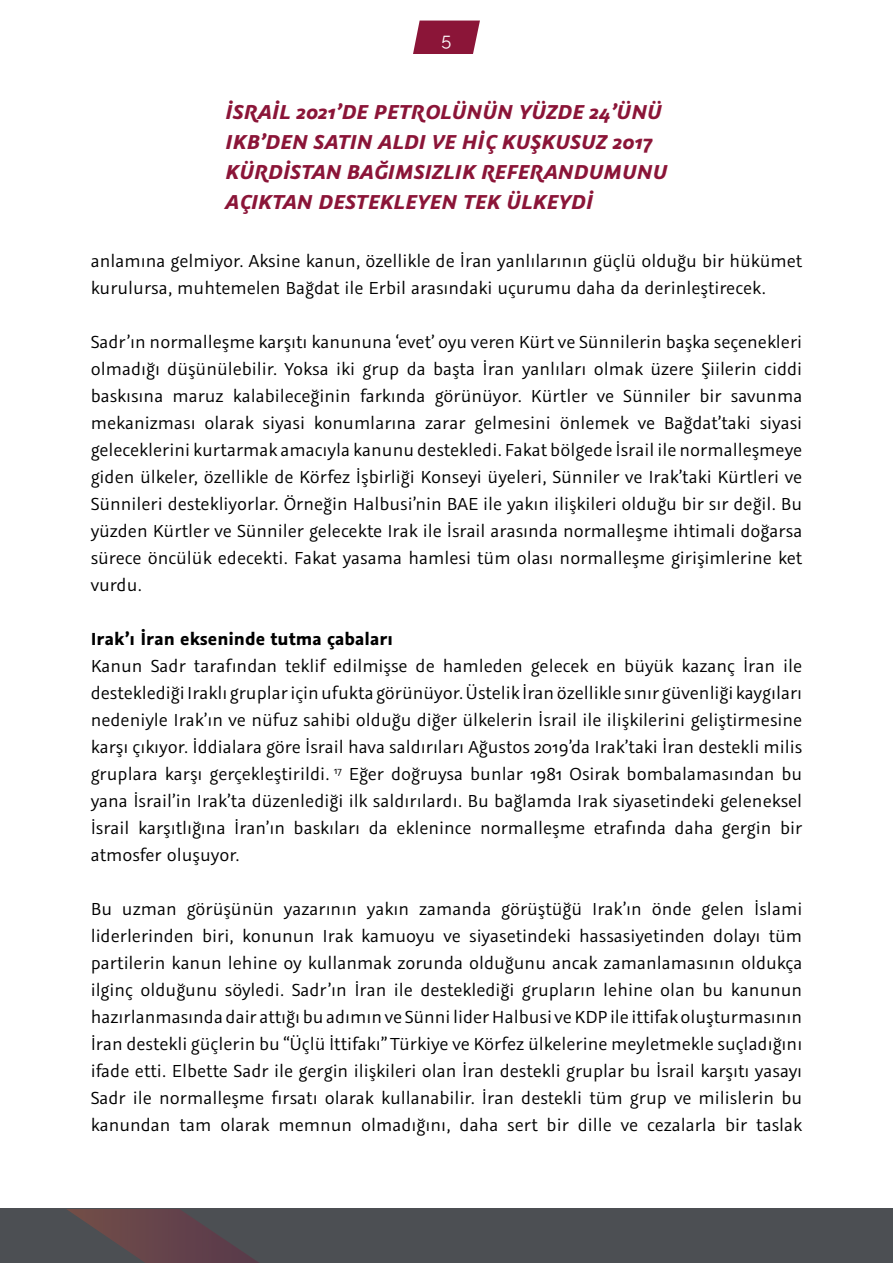
<style>
.page{position:relative;width:893px;height:1263px;background:#fff}
.page>*{position:absolute;margin:0;border:0;box-sizing:border-box;transform-origin:0 0}
.t1{font:italic 700 22.5px/30px "Graublau Sans";letter-spacing:.01em;color:#8b1538}
.t2{font:19.5px/27px "Graublau Sans";color:#000;text-align:justify}
.t3{font:700 19.5px "Graublau Sans";color:#000}
.t4{font:18px "Raleway";color:#fff}
</style>
<div class="page">
<div style="left:0;top:1209px;width:893px;height:54px;background:#4c4f53"></div>
<svg style="left:67px;top:1209px;width:192px;height:54px"></svg>
<svg style="left:413px;top:21px;width:67px;height:33px;background:#962c4c"></svg>
<p class="t4" style="left:442px;top:29px;width:11px">5</p>
<p class="t1" style="left:226px;top:97px;width:443px">İSRAIL 2021’DE PETROLÜNÜN YÜZDE 24’ÜNÜ IKB’DEN SATIN ALDI VE HIÇ KUŞKUSUZ 2017<br>KÜRDISTAN BAĞIMSIZLIK REFERANDUMUNU AÇIKTAN DESTEKLEYEN TEK ÜLKEYDI</p>
<p class="t2" style="left:91px;top:247px;width:713px">anlamına gelmiyor. Aksine kanun, özellikle de İran yanlılarının güçlü olduğu bir hükümet kurulursa, muhtemelen Bağdat ile Erbil arasındaki uçurumu daha da derinleştirecek.</p>
<p class="t2" style="left:91px;top:328px;width:713px">Sadr’ın normalleşme karşıtı kanununa ‘evet’ oyu veren Kürt ve Sünnilerin başka seçenekleri olmadığı düşünülebilir. Yoksa iki grup da başta İran yanlıları olmak üzere Şiilerin ciddi baskısına maruz kalabileceğinin farkında görünüyor. Kürtler ve Sünniler bir savunma mekanizması olarak siyasi konumlarına zarar gelmesini önlemek ve Bağdat’taki siyasi geleceklerini kurtarmak amacıyla kanunu destekledi. Fakat bölgede İsrail ile normalleşmeye giden ülkeler, özellikle de Körfez İşbirliği Konseyi üyeleri, Sünniler ve Irak’taki Kürtleri ve Sünnileri destekliyorlar. Örneğin Halbusi’nin BAE ile yakın ilişkileri olduğu bir sır değil. Bu yüzden Kürtler ve Sünniler gelecekte Irak ile İsrail arasında normalleşme ihtimali doğarsa sürece öncülük edecekti. Fakat yasama hamlesi tüm olası normalleşme girişimlerine ket vurdu.</p>
<p class="t3" style="left:91px;top:626px;width:304px">Irak’ı İran ekseninde tutma çabaları</p>
<p class="t2" style="left:91px;top:652px;width:713px">Kanun Sadr tarafından teklif edilmişse de hamleden gelecek en büyük kazanç İran ile desteklediği Iraklı gruplar için ufukta görünüyor. Üstelik İran özellikle sınır güvenliği kaygıları nedeniyle Irak’ın ve nüfuz sahibi olduğu diğer ülkelerin İsrail ile ilişkilerini geliştirmesine karşı çıkıyor. İddialara göre İsrail hava saldırıları Ağustos 2019’da Irak’taki İran destekli milis gruplara karşı gerçekleştirildi. <sup>17</sup> Eğer doğruysa bunlar 1981 Osirak bombalamasından bu yana İsrail’in Irak’ta düzenlediği ilk saldırılardı. Bu bağlamda Irak siyasetindeki geleneksel İsrail karşıtlığına İran’ın baskıları da eklenince normalleşme etrafında daha gergin bir atmosfer oluşuyor.</p>
<p class="t2" style="left:91px;top:895px;width:713px">Bu uzman görüşünün yazarının yakın zamanda görüştüğü Irak’ın önde gelen İslami liderlerinden biri, konunun Irak kamuoyu ve siyasetindeki hassasiyetinden dolayı tüm partilerin kanun lehine oy kullanmak zorunda olduğunu ancak zamanlamasının oldukça ilginç olduğunu söyledi. Sadr’ın İran ile desteklediği grupların lehine olan bu kanunun hazırlanmasında dair attığı bu adımın ve Sünni lider Halbusi ve KDP ile ittifak oluşturmasının İran destekli güçlerin bu “Üçlü İttifakı” Türkiye ve Körfez ülkelerine meyletmekle suçladığını ifade etti. Elbette Sadr ile gergin ilişkileri olan İran destekli gruplar bu İsrail karşıtı yasayı Sadr ile normalleşme fırsatı olarak kullanabilir. İran destekli tüm grup ve milislerin bu kanundan tam olarak memnun olmadığını, daha sert bir dille ve cezalarla bir taslak</p>
</div>
